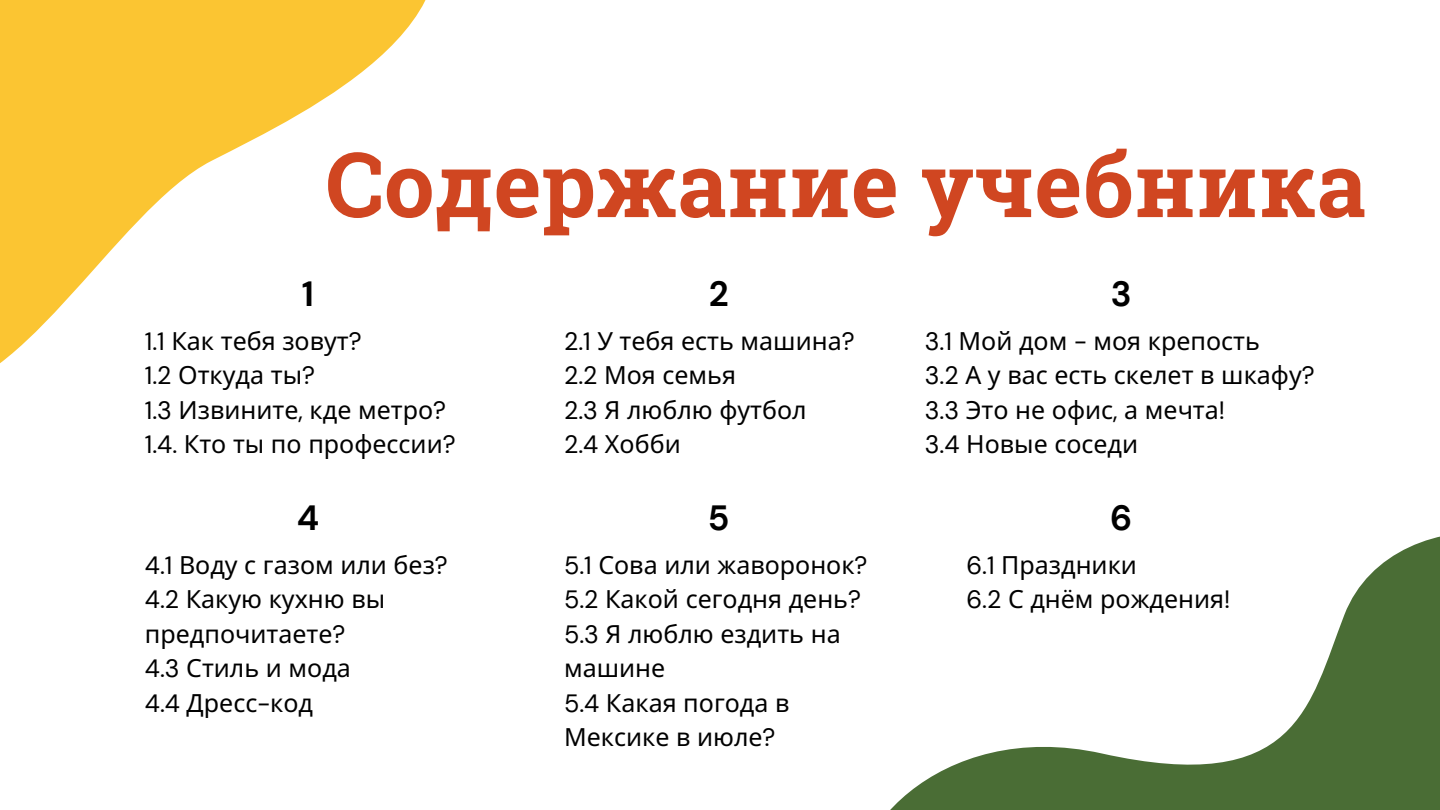
<style>
.page{position:relative;width:1440px;height:810px;background:#fff}
.page>*{position:absolute;margin:0;border:0;box-sizing:border-box;transform-origin:0 0}
.t1{font:700 90px "Roboto Slab";color:#d04621}
.t2{font:700 35px "DM Sans";color:#000}
.t3{font:25px/34.5px "Noto Sans";color:#000}
.s1{font-family:"DM Sans"}
</style>
<div class="page">
<svg style="left:0;top:0;width:426px;height:363px"></svg>
<svg style="left:890px;top:536px;width:550px;height:274px"></svg>
<h1 class="t1" style="left:326px;top:123px;width:1042px">Содержание учебника</h1>
<h2 class="t2" style="left:302px;top:271px;width:14px">1</h2>
<p class="t3" style="left:145px;top:323px;width:312px"><span class="s1">1.1</span> Как тебя зовут<span class="s1">?<br>1.2</span> Откуда ты<span class="s1">?<br>1.3</span> Извините<span class="s1">,</span> кде метро<span class="s1">?<br>1.4.</span> Кто ты по профессии<span class="s1">?</span></p>
<h2 class="t2" style="left:297px;top:495px;width:24px">4</h2>
<p class="t3" style="left:145px;top:547px;width:304px"><span class="s1">4.1</span> Воду с газом или без<span class="s1">?<br>4.2</span> Какую кухню вы предпочитаете<span class="s1">?<br>4.3</span> Стиль и мода<br><span class="s1">4.4</span> Дресс<span class="s1">-</span>код</p>
<h2 class="t2" style="left:709px;top:271px;width:21px">2</h2>
<p class="t3" style="left:564px;top:323px;width:292px"><span class="s1">2.1</span> У тебя есть машина<span class="s1">?<br>2.2</span> Моя семья<br><span class="s1">2.3</span> Я люблю футбол<br><span class="s1">2.4</span> Хобби</p>
<h2 class="t2" style="left:708px;top:495px;width:23px">5</h2>
<p class="t3" style="left:564px;top:547px;width:305px"><span class="s1">5.1</span> Сова или жаворонок<span class="s1">?<br>5.2</span> Какой сегодня день<span class="s1">?<br>5.3</span> Я люблю ездить на машине<br><span class="s1">5.4</span> Какая погода в<br>Мексике в июле<span class="s1">?</span></p>
<h2 class="t2" style="left:1111px;top:271px;width:22px">3</h2>
<p class="t3" style="left:925px;top:323px;width:391px"><span class="s1">3.1</span> Мой дом <span class="s1">-</span> моя крепость<br><span class="s1">3.2</span> А у вас есть скелет в шкафу<span class="s1">?<br>3.3</span> Это не офис<span class="s1">,</span> а мечта<span class="s1">!<br>3.4</span> Новые соседи</p>
<h2 class="t2" style="left:1110px;top:495px;width:24px">6</h2>
<p class="t3" style="left:966px;top:547px;width:265px"><span class="s1">6.1</span> Праздники<br><span class="s1">6.2</span> С днём рождения<span class="s1">!</span></p>
</div>
